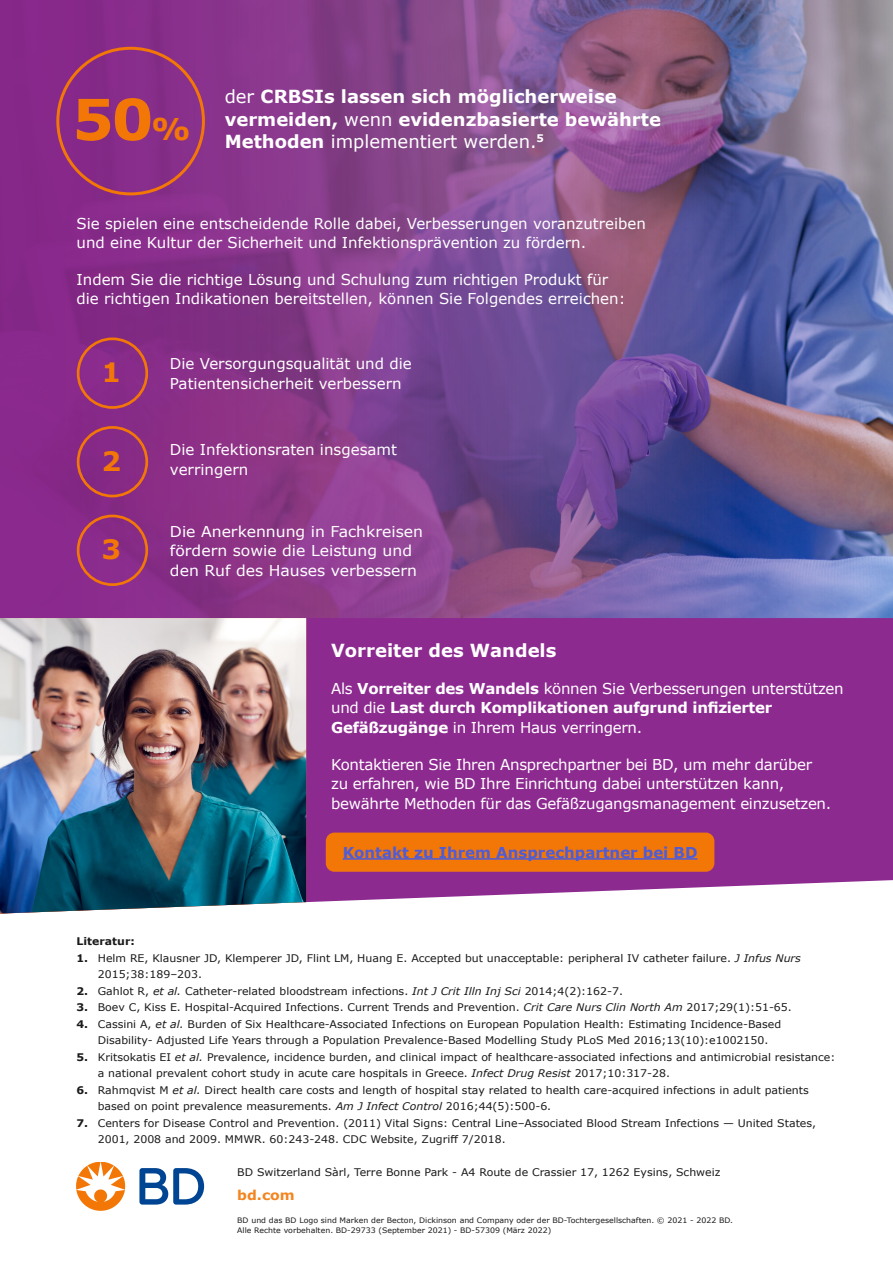
<style>
.page{position:relative;width:893px;height:1263px;background:#fff}
.page>*{position:absolute;margin:0;border:0;box-sizing:border-box;transform-origin:0 0}
.Small_Body{font:700 56.55px "Verdana";color:#f27707;scale:1.04 1}
.Small_Body-2{font:700 26.7px "Verdana";color:#f27707;scale:1.04 1}
.Body{font:700 18px/22.5px "Verdana";color:#fff}
.Body-2{font:15px/19.5px "Verdana";color:#fff}
.Body-3{font:15px/19.5px "Verdana";letter-spacing:-.02em;color:#fff}
.Body-4{font:700 15px/19.5px "Verdana";letter-spacing:-.02em;color:#fff}
.Small_Body-3{font:15px/19.5px "Verdana";color:#fff;scale:1.04 1}
.Body-5{font:700 15px "Verdana";color:#4f5cd6}
.Small_Body-4{font:700 13.5px "Verdana";color:#f38520;scale:1.04 1}
.Small_Body-5{font:10.5px/16.5px "Verdana";color:#1a1a1a;scale:1.04 1}
.Small_Body-6{font:700 10.5px "Verdana";color:#1a1a1a;scale:1.04 1}
.Body-6{font:700 10.5px "Verdana";color:#fff}
.Small_Body-7{font:7.5px/10.5px "Verdana";color:#1a1a1a;scale:1.04 1}
.s1{font-size:30px}
.s2{font-weight:400}
.s3{font-weight:700}
.s4{font-style:italic}
</style>
<div class="page">
<img style="left:0;top:0;width:893px;height:618px">
<div style="left:77px;top:337px;width:71px;height:72px;border:3px solid #f27707;border-radius:50%"></div>
<div style="left:77px;top:426px;width:71px;height:71px;border:3px solid #f27707;border-radius:50%"></div>
<div style="left:77px;top:515px;width:71px;height:71px;border:3px solid #f27707;border-radius:50%"></div>
<div style="left:306px;top:618px;width:587px;height:285px;background:#8d2a90"></div>
<img style="left:0;top:618px;width:306px;height:295px">
<div style="left:326px;top:832px;width:388px;height:40px;background:#f27707;border-radius:9px"></div>
<hr style="left:343px;top:858px;width:354px;height:2px;background:#4f5cd6">
<div style="left:56px;top:47px;width:149px;height:148px;border:3px solid #f27707;border-radius:50%"></div>
<svg style="left:139px;top:1168px;width:65px;height:36px"></svg>
<svg style="left:76px;top:1162px;width:49px;height:49px"></svg>
<p class="Small_Body" style="left:72px;top:79px;width:116px">50<span class="s1">%</span></p>
<p class="Body" style="left:225px;top:85px;width:438px"><span class="s2">der</span> CRBSIs lassen sich möglicherweise vermeiden, <span class="s2">wenn</span> evidenzbasierte bewährte<br>Methoden <span class="s2">implementiert werden.</span></p>
<p class="Body-6" style="left:537px;top:131px;width:9px">5</p>
<p class="Body-2" style="left:77px;top:214px;width:571px">Sie spielen eine entscheidende Rolle dabei, Verbesserungen voranzutreiben und eine Kultur der Sicherheit und Infektionsprävention zu fördern.</p>
<p class="Body-2" style="left:77px;top:270px;width:550px">Indem Sie die richtige Lösung und Schulung zum richtigen Produkt für die richtigen Indikationen bereitstellen, können Sie Folgendes erreichen:</p>
<p class="Small_Body-2" style="left:102px;top:353px;width:20px">1</p>
<p class="Small_Body-2" style="left:102px;top:442px;width:20px">2</p>
<p class="Small_Body-2" style="left:102px;top:531px;width:20px">3</p>
<p class="Body-2" style="left:170px;top:354px;width:243px">Die Versorgungsqualität und die</p>
<p class="Body-2" style="left:170px;top:373px;width:233px">Patientensicherheit verbessern</p>
<p class="Body-2" style="left:170px;top:440px;width:229px">Die Infektionsraten insgesamt</p>
<p class="Body-2" style="left:170px;top:459px;width:80px">verringern</p>
<p class="Small_Body-3" style="left:170px;top:521px;width:245px">Die Anerkennung in Fachkreisen fördern sowie die Leistung und den Ruf des Hauses verbessern</p>
<h2 class="Body" style="left:331px;top:639px;width:227px">Vorreiter des Wandels</h2>
<p class="Body-4" style="left:331px;top:678px;width:514px"><span class="s2">Als</span> Vorreiter des Wandels <span class="s2">können Sie Verbesserungen unterstützen und die</span> Last durch Komplikationen aufgrund infizierter<br>Gefäßzugänge <span class="s2">in Ihrem Haus verringern.</span></p>
<p class="Body-3" style="left:331px;top:754px;width:502px">Kontaktieren Sie Ihren Ansprechpartner bei BD, um mehr darüber zu erfahren, wie BD Ihre Einrichtung dabei unterstützen kann, bewährte Methoden für das Gefäßzugangsmanagement einzusetzen.</p>
<p class="Body-5" style="left:343px;top:842px;width:356px">Kontakt zu Ihrem Ansprechpartner bei BD</p>
<p class="Small_Body-6" style="left:77px;top:934px;width:58px">Literatur:</p>
<p class="Small_Body-5" style="left:98px;top:950px;width:678px;text-indent:-21px"><span class="s3">1.</span> Helm RE, Klausner JD, Klemperer JD, Flint LM, Huang E. Accepted but unacceptable: peripheral IV catheter failure. <span class="s4">J Infus Nurs<br></span>2015;38:189–203.</p>
<p class="Small_Body-5" style="left:77px;top:983px;width:527px"><span class="s3">2.</span> Gahlot R, <span class="s4">et al.</span> Catheter-related bloodstream infections. <span class="s4">Int J Crit Illn Inj Sci</span> 2014;4(2):162-7.</p>
<p class="Small_Body-5" style="left:77px;top:999px;width:689px"><span class="s3">3.</span> Boev C, Kiss E. Hospital-Acquired Infections. Current Trends and Prevention. <span class="s4">Crit Care Nurs Clin North Am</span> 2017;29(1):51-65.</p>
<p class="Small_Body-5" style="left:98px;top:1016px;width:659px;text-indent:-21px"><span class="s3">4.</span> Cassini A, <span class="s4">et al.</span> Burden of Six Healthcare-Associated Infections on European Population Health: Estimating Incidence-Based<br>Disability- Adjusted Life Years through a Population Prevalence-Based Modelling Study PLoS Med 2016;13(10):e1002150.</p>
<p class="Small_Body-5" style="left:98px;top:1049px;width:711px;text-indent:-21px"><span class="s3">5.</span> Kritsokatis EI <span class="s4">et al.</span> Prevalence, incidence burden, and clinical impact of healthcare-associated infections and antimicrobial resistance: a national prevalent cohort study in acute care hospitals in Greece. <span class="s4">Infect Drug Resist</span> 2017;10:317-28.</p>
<p class="Small_Body-5" style="left:98px;top:1082px;width:685px;text-indent:-21px"><span class="s3">6.</span> Rahmqvist M <span class="s4">et al.</span> Direct health care costs and length of hospital stay related to health care-acquired infections in adult patients based on point prevalence measurements. <span class="s4">Am J Infect Control</span> 2016;44(5):500-6.</p>
<p class="Small_Body-5" style="left:98px;top:1115px;width:692px;text-indent:-21px"><span class="s3">7.</span> Centers for Disease Control and Prevention. (2011) Vital Signs: Central Line–Associated Blood Stream Infections — United States,<br>2001, 2008 and 2009. MMWR. 60:243-248. CDC Website, Zugriff 7/2018.</p>
<p class="Small_Body-5" style="left:237px;top:1164px;width:466px">BD Switzerland Sàrl, Terre Bonne Park - A4 Route de Crassier 17, 1262 Eysins, Schweiz</p>
<p class="Small_Body-4" style="left:237px;top:1185px;width:57px">bd.com</p>
<p class="Small_Body-7" style="left:237px;top:1215px;width:478px">BD und das BD Logo sind Marken der Becton, Dickinson and Company oder der BD-Tochtergesellschaften. © 2021 - 2022 BD.<br>Alle Rechte vorbehalten. BD-29733 (September 2021) - BD-57309 (März 2022)</p>
</div>
